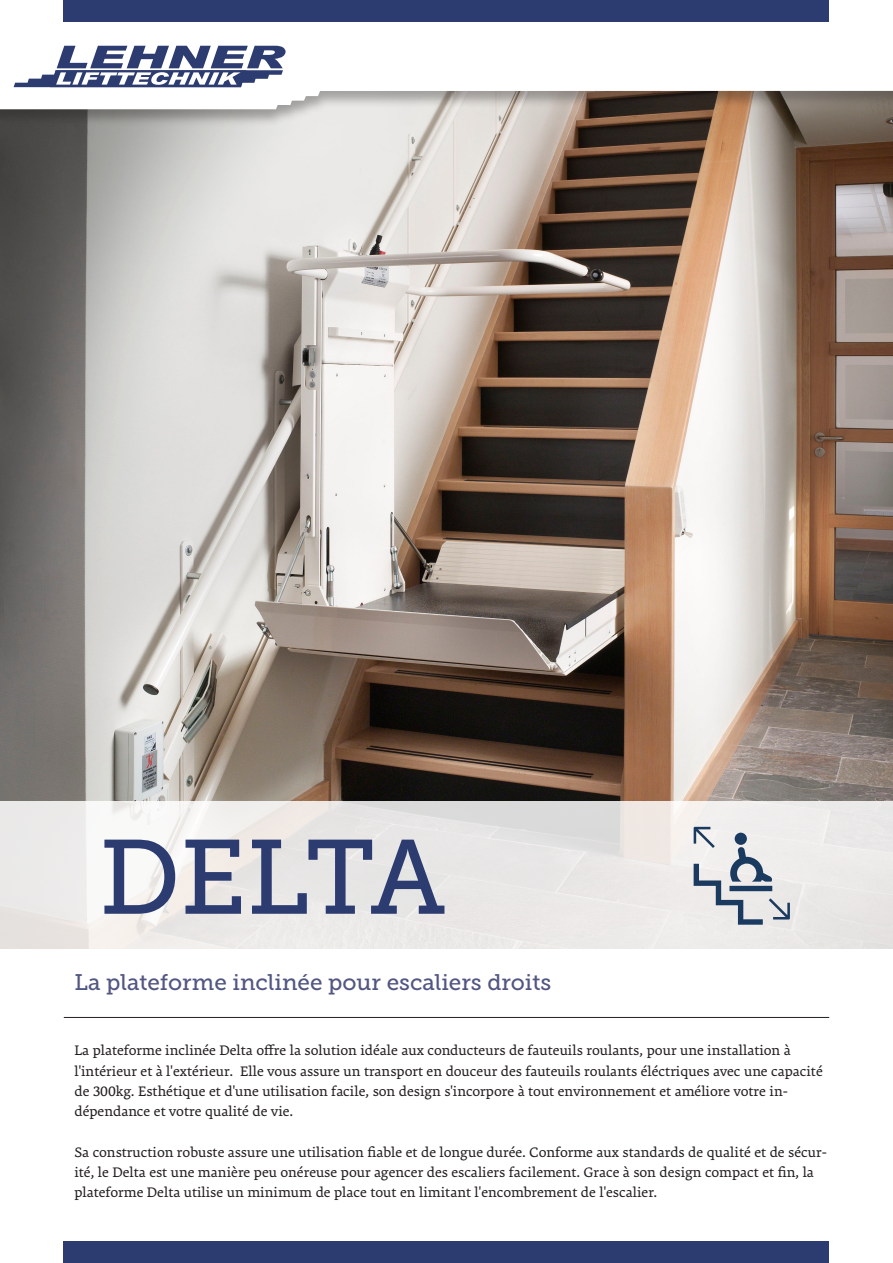
<style>
.page{position:relative;width:893px;height:1263px;background:#fff}
.page>*{position:absolute;margin:0;border:0;box-sizing:border-box;transform-origin:0 0}
.t1{font:105px "Museo Slab 500";letter-spacing:-.025em;color:#2d3c70}
.Intro{font:22.5px "Museo Slab 500";color:#525682}
.Fließtext{font:15px/20.2px "Premiera";color:#231f20}
</style>
<div class="page">
<img style="left:0;top:127px;width:893px;height:674px">
<svg style="left:0;top:801px;width:893px;height:148px;background:#ebe9e7"></svg>
<div style="left:64px;top:1242px;width:765px;height:21px;background:#2d3c70"></div>
<hr style="left:64px;top:1017px;width:765px;height:1px;background:#231f20">
<svg style="left:694px;top:827px;width:96px;height:98px;background:#c4c9cf"></svg>
<div style="left:64px;top:0;width:765px;height:21px;background:#2d3c70"></div>
<div style="left:0;top:45px;width:893px;height:82px;background:#231f20;opacity:.35"></div>
<svg style="left:0;top:45px;width:893px;height:64px"></svg>
<svg style="left:7px;top:45px;width:285px;height:124px"></svg>
<p class="t1" style="left:99px;top:819px;width:348px">DELTA</p>
<p class="Intro" style="left:74px;top:970px;width:478px">La plateforme inclinée pour escaliers droits</p>
<p class="Fließtext" style="left:74px;top:1040px;width:750px">La plateforme inclinée Delta offre la solution idéale aux conducteurs de fauteuils roulants, pour une installation à l'intérieur et à l'extérieur. Elle vous assure un transport en douceur des fauteuils roulants éléctriques avec une capacité de 300kg. Esthétique et d'une utilisation facile, son design s'incorpore à tout environnement et améliore votre in&shy;dépendance et votre qualité de vie.</p>
<p class="Fließtext" style="left:74px;top:1142px;width:754px">Sa construction robuste assure une utilisation fiable et de longue durée. Conforme aux standards de qualité et de sécur&shy;ité, le Delta est une manière peu onéreuse pour agencer des escaliers facilement. Grace à son design compact et fin, la plateforme Delta utilise un minimum de place tout en limitant l'encombrement de l'escalier.</p>
</div>
